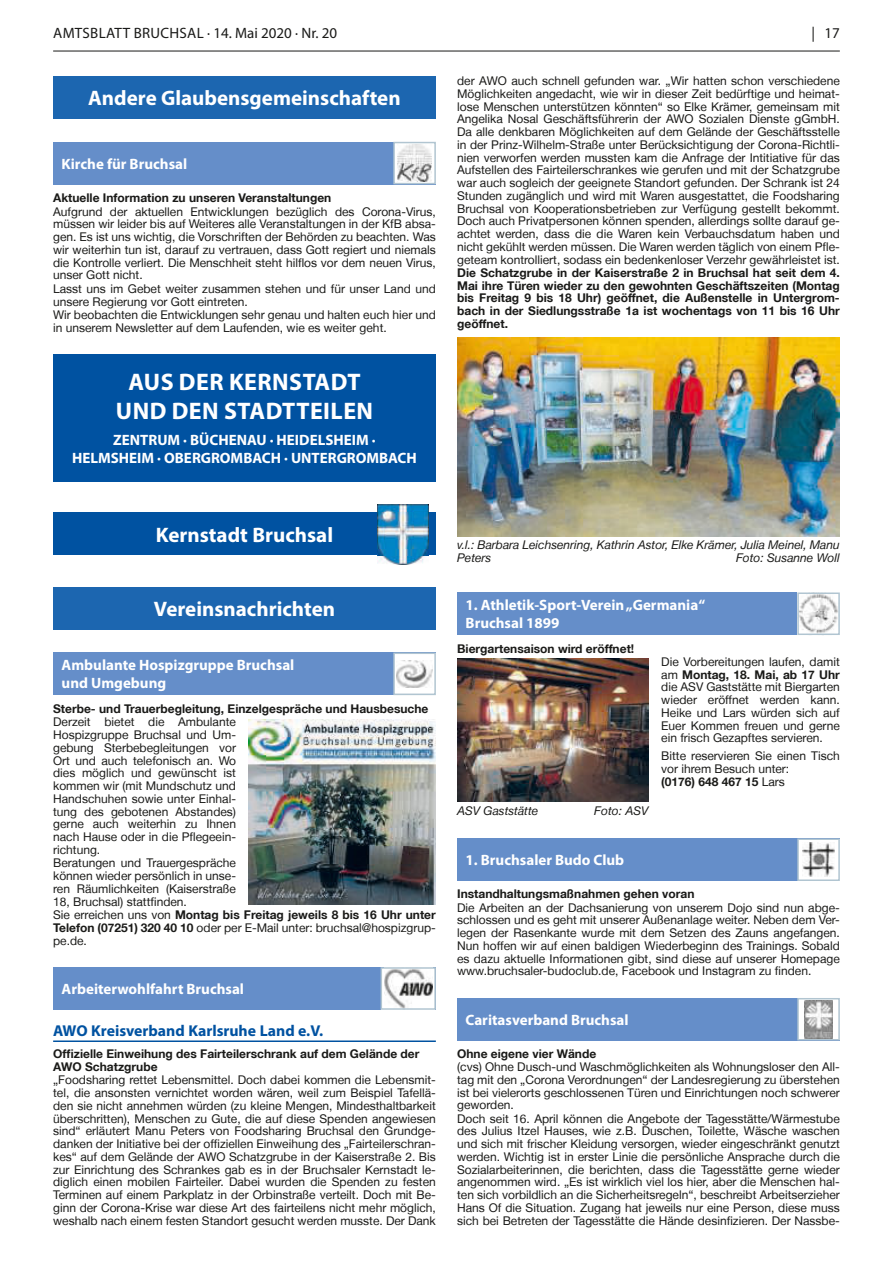
<style>
.page{position:relative;width:893px;height:1263px;background:#fff}
.page>*{position:absolute;margin:0;border:0;box-sizing:border-box;transform-origin:0 0}
.t1{font:700 24px/28.8px "Myriad Pro";letter-spacing:.02em;color:#fff;text-align:center}
.t2{font:700 21px "Myriad Pro";color:#fff}
.NM_Unterrubrik_1{font:700 15.75px "Myriad Pro";color:#0052a1}
.t3{font:700 15px/18px "Myriad Pro";color:#fff}
.t4{font:15px "Myriad Pro";letter-spacing:.015em;color:#1a1a18}
.NM_Textblock{font:12px/12.8px "Helvetica Neue LT";color:#1a1a18;text-align:justify}
.NM_Überschrift{font:700 12px/12.8px "Helvetica Neue LT";color:#1a1a18}
.NM_Textblock-2{font:700 12px/12.8px "Helvetica Neue LT";color:#1a1a18;text-align:justify}
.NM_Bild{font:italic 12px/12.8px "Helvetica Neue LT";color:#1a1a18}
.s1{font-weight:700}
.s2{font-weight:400}
</style>
<div class="page">
<hr style="left:53px;top:51px;width:787px;height:1px;background:#1a1a18">
<hr style="left:53px;top:1040px;width:383px;height:2px;background:#0052a1">
<div style="left:53px;top:77px;width:383px;height:42px;background:#1c66b0"></div>
<div style="left:53px;top:142px;width:383px;height:42px;background:#658ec9"></div>
<div style="left:394px;top:143px;width:41px;height:41px;background:#fff"></div>
<img style="left:397px;top:145px;width:35px;height:36px">
<div style="left:393px;top:142px;width:43px;height:42px;border:2px solid #b1c5d1"></div>
<div style="left:53px;top:354px;width:383px;height:128px;background:#0052a1"></div>
<div style="left:53px;top:512px;width:383px;height:43px;background:#0052a1"></div>
<img style="left:377px;top:505px;width:51px;height:59px">
<div style="left:53px;top:587px;width:383px;height:43px;background:#1c66b0"></div>
<div style="left:53px;top:652px;width:383px;height:43px;background:#658ec9"></div>
<div style="left:394px;top:653px;width:41px;height:41px;background:#fff"></div>
<img style="left:396px;top:660px;width:37px;height:27px">
<div style="left:393px;top:652px;width:43px;height:43px;border:2px solid #b1c5d1"></div>
<div style="left:53px;top:967px;width:383px;height:43px;background:#658ec9"></div>
<img style="left:384px;top:970px;width:48px;height:37px">
<div style="left:381px;top:967px;width:55px;height:43px;border:2px solid #b1c5d1"></div>
<img style="left:249px;top:719px;width:187px;height:185px">
<img style="left:457px;top:338px;width:383px;height:198px">
<div style="left:457px;top:592px;width:383px;height:43px;background:#658ec9"></div>
<img style="left:800px;top:595px;width:37px;height:37px">
<div style="left:797px;top:592px;width:43px;height:43px;border:2px solid #b1c5d1"></div>
<img style="left:457px;top:658px;width:191px;height:144px">
<div style="left:457px;top:839px;width:383px;height:42px;background:#658ec9"></div>
<div style="left:798px;top:839px;width:41px;height:41px;background:#fff"></div>
<img style="left:802px;top:843px;width:33px;height:33px">
<div style="left:797px;top:838px;width:43px;height:43px;border:2px solid #b1c5d1"></div>
<div style="left:457px;top:998px;width:383px;height:42px;background:#658ec9"></div>
<div style="left:798px;top:999px;width:41px;height:41px;background:#fff"></div>
<img style="left:804px;top:1001px;width:29px;height:36px">
<div style="left:797px;top:998px;width:43px;height:42px;border:2px solid #b1c5d1"></div>
<p class="t4" style="left:53px;top:23px;width:285px">AMTSBLATT BRUCHSAL · 14. Mai 2020 · Nr. 20</p>
<p class="t4" style="left:811px;top:23px;width:30px">| 17</p>
<p class="t2" style="left:88px;top:84px;width:314px">Andere Glaubensgemeinschaften</p>
<p class="t3" style="left:62px;top:154px;width:127px">Kirche für Bruchsal</p>
<p class="NM_Überschrift" style="left:53px;top:191px;width:280px">Aktuelle Information zu unseren Veranstaltungen</p>
<p class="NM_Textblock" style="left:53px;top:205px;width:384px">Aufgrund der aktuellen Entwicklungen bezüglich des Corona-Virus, müssen wir leider bis auf Weiteres alle Veranstaltungen in der KfB absa&shy;gen. Es ist uns wichtig, die Vorschriften der Behörden zu beachten. Was wir weiterhin tun ist, darauf zu vertrauen, dass Gott regiert und niemals die Kontrolle verliert. Die Menschheit steht hilflos vor dem neuen Virus, unser Gott nicht.</p>
<p class="NM_Textblock" style="left:53px;top:282px;width:384px">Lasst uns im Gebet weiter zusammen stehen und für unser Land und unsere Regierung vor Gott eintreten.</p>
<p class="NM_Textblock" style="left:53px;top:308px;width:384px">Wir beobachten die Entwicklungen sehr genau und halten euch hier und in unserem Newsletter auf dem Laufenden, wie es weiter geht.</p>
<p class="t1" style="left:116px;top:366px;width:259px">AUS DER KERNSTADT<br>UND DEN STADTTEILEN</p>
<p class="t3" style="left:72px;top:430px;width:346px;text-align:center">ZENTRUM · BÜCHENAU · HEIDELSHEIM ·<br>HELMSHEIM · OBERGROMBACH · UNTERGROMBACH</p>
<p class="NM_Textblock" style="left:457px;top:74px;width:384px">der AWO auch schnell gefunden war. „Wir hatten schon verschiedene Möglichkeiten angedacht, wie wir in dieser Zeit bedürftige und heimat&shy;lose Menschen unterstützen könnten“ so Elke Krämer, gemeinsam mit Angelika Nosal Geschäftsführerin der AWO Sozialen Dienste gGmbH.<br>Da alle denkbaren Möglichkeiten auf dem Gelände der Geschäftsstelle in der Prinz-Wilhelm-Straße unter Berücksichtigung der Corona-Richtli&shy;nien verworfen werden mussten kam die Anfrage der Intitiative für das Aufstellen des Fairteilerschrankes wie gerufen und mit der Schatzgrube war auch sogleich der geeignete Standort gefunden. Der Schrank ist 24<br>Stunden zugänglich und wird mit Waren ausgestattet, die Foodsharing Bruchsal von Kooperationsbetrieben zur Verfügung gestellt bekommt.<br>Doch auch Privatpersonen können spenden, allerdings sollte darauf ge&shy;achtet werden, dass die die Waren kein Verbauchsdatum haben und nicht gekühlt werden müssen. Die Waren werden täglich von einem Pfle&shy;geteam kontrolliert, sodass ein bedenkenloser Verzehr gewährleistet ist.</p>
<p class="NM_Textblock-2" style="left:457px;top:266px;width:384px">Die Schatzgrube in der Kaiserstraße 2 in Bruchsal hat seit dem 4.<br>Mai ihre Türen wieder zu den gewohnten Geschäftszeiten (Montag bis Freitag 9 bis 18 Uhr) geöffnet, die Außenstelle in Untergrom&shy;bach in der Siedlungsstraße 1a ist wochentags von 11 bis 16 Uhr geöffnet.</p>
<p class="t2" style="left:156px;top:521px;width:179px">Kernstadt Bruchsal</p>
<p class="t2" style="left:154px;top:595px;width:183px">Vereinsnachrichten</p>
<p class="t3" style="left:62px;top:656px;width:234px">Ambulante Hospizgruppe Bruchsal und Umgebung</p>
<p class="NM_Überschrift" style="left:53px;top:702px;width:377px">Sterbe- und Trauerbegleitung, Einzelgespräche und Hausbesuche</p>
<p class="NM_Textblock" style="left:53px;top:715px;width:184px">Derzeit bietet die Ambulante Hospizgruppe Bruchsal und Um&shy;gebung Sterbebegleitungen vor Ort und auch telefonisch an. Wo dies möglich und gewünscht ist kommen wir (mit Mundschutz und Handschuhen sowie unter Einhal&shy;tung des gebotenen Abstandes) gerne auch weiterhin zu Ihnen nach Hause oder in die Pflegeein&shy;richtung.</p>
<p class="NM_Textblock" style="left:53px;top:856px;width:184px">Beratungen und Trauergespräche können wieder persönlich in unse&shy;ren Räumlichkeiten (Kaiserstraße 18, Bruchsal) stattfinden.</p>
<p class="NM_Textblock" style="left:53px;top:908px;width:384px">Sie erreichen uns von <span class="s1">Montag bis Freitag jeweils 8 bis 16 Uhr unter Telefon (07251) 320 40 10</span> oder per E-Mail unter: bruchsal@hospizgrup&shy;pe.de.</p>
<p class="t3" style="left:62px;top:979px;width:75px">Mustertext</p>
<p class="t3" style="left:62px;top:979px;width:184px">Arbeiterwohlfahrt Bruchsal</p>
<p class="NM_Unterrubrik_1" style="left:53px;top:1021px;width:272px">AWO Kreisverband Karlsruhe Land e.V.</p>
<p class="NM_Überschrift" style="left:53px;top:1047px;width:368px">Offizielle Einweihung des Fairteilerschrank auf dem Gelände der<br>AWO Schatzgrube</p>
<p class="NM_Textblock" style="left:53px;top:1074px;width:384px">„Foodsharing rettet Lebensmittel. Doch dabei kommen die Lebensmit&shy;tel, die ansonsten vernichtet worden wären, weil zum Beispiel Tafellä&shy;den sie nicht annehmen würden (zu kleine Mengen, Mindesthaltbarkeit überschritten), Menschen zu Gute, die auf diese Spenden angewiesen sind“ erläutert Manu Peters von Foodsharing Bruchsal den Grundge&shy;danken der Initiative bei der offiziellen Einweihung des „Fairteilerschran&shy;kes“ auf dem Gelände der AWO Schatzgrube in der Kaiserstraße 2. Bis zur Einrichtung des Schrankes gab es in der Bruchsaler Kernstadt le&shy;diglich einen mobilen Fairteiler. Dabei wurden die Spenden zu festen Terminen auf einem Parkplatz in der Orbinstraße verteilt. Doch mit Be&shy;ginn der Corona-Krise war diese Art des fairteilens nicht mehr möglich, weshalb nach einem festen Standort gesucht werden musste. Der Dank</p>
<p class="NM_Bild" style="left:457px;top:538px;width:384px">v.l.: Barbara Leichsenring, Kathrin Astor, Elke Krämer, Julia Meinel, Manu<br>Peters</p>
<p class="NM_Bild" style="left:736px;top:551px;width:105px">Foto: Susanne Woll</p>
<p class="t3" style="left:466px;top:596px;width:241px">1. Athletik-Sport-Verein „Germania“<br>Bruchsal 1899</p>
<p class="NM_Überschrift" style="left:457px;top:642px;width:179px">Biergartensaison wird eröffnet!</p>
<p class="NM_Bild" style="left:457px;top:804px;width:83px">ASV Gaststätte</p>
<p class="NM_Bild" style="left:594px;top:804px;width:56px">Foto: ASV</p>
<p class="NM_Textblock" style="left:661px;top:655px;width:180px">Die Vorbereitungen laufen, damit am <span class="s1">Montag, 18. Mai, ab 17 Uhr </span>die ASV Gaststätte mit Biergarten wieder eröffnet werden kann.<br>Heike und Lars würden sich auf Euer Kommen freuen und gerne ein frisch Gezapftes servieren.</p>
<p class="NM_Textblock" style="left:661px;top:749px;width:180px">Bitte reservieren Sie einen Tisch vor ihrem Besuch unter:</p>
<p class="NM_Textblock-2" style="left:661px;top:775px;width:125px">(0176) 648 467 15 <span class="s2">Lars</span></p>
<p class="t3" style="left:466px;top:851px;width:160px">1. Bruchsaler Budo Club</p>
<p class="NM_Überschrift" style="left:457px;top:887px;width:239px">Instandhaltungsmaßnahmen gehen voran</p>
<p class="NM_Textblock" style="left:457px;top:901px;width:384px">Die Arbeiten an der Dachsanierung von unserem Dojo sind nun abge&shy;schlossen und es geht mit unserer Außenanlage weiter. Neben dem Ver&shy;legen der Rasenkante wurde mit dem Setzen des Zauns angefangen.<br>Nun hoffen wir auf einen baldigen Wiederbeginn des Trainings. Sobald es dazu aktuelle Informationen gibt, sind diese auf unserer Homepage www.bruchsaler-budoclub.de, Facebook und Instagram zu finden.</p>
<p class="t3" style="left:466px;top:1010px;width:164px">Caritasverband Bruchsal</p>
<p class="NM_Überschrift" style="left:457px;top:1047px;width:141px">Ohne eigene vier Wände</p>
<p class="NM_Textblock" style="left:457px;top:1060px;width:384px">(cvs) Ohne Dusch-und Waschmöglichkeiten als Wohnungsloser den All&shy;tag mit den „Corona Verordnungen“ der Landesregierung zu überstehen ist bei vielerorts geschlossenen Türen und Einrichtungen noch schwerer geworden.</p>
<p class="NM_Textblock" style="left:457px;top:1112px;width:384px">Doch seit 16. April können die Angebote der Tagesstätte/Wärmestube des Julius Itzel Hauses, wie z.B. Duschen, Toilette, Wäsche waschen und sich mit frischer Kleidung versorgen, wieder eingeschränkt genutzt werden. Wichtig ist in erster Linie die persönliche Ansprache durch die Sozialarbeiterinnen, die berichten, dass die Tagesstätte gerne wieder angenommen wird. „Es ist wirklich viel los hier, aber die Menschen hal&shy;ten sich vorbildlich an die Sicherheitsregeln“, beschreibt Arbeitserzieher Hans Of die Situation. Zugang hat jeweils nur eine Person, diese muss sich bei Betreten der Tagesstätte die Hände desinfizieren. Der Nassbe-</p>
</div>
